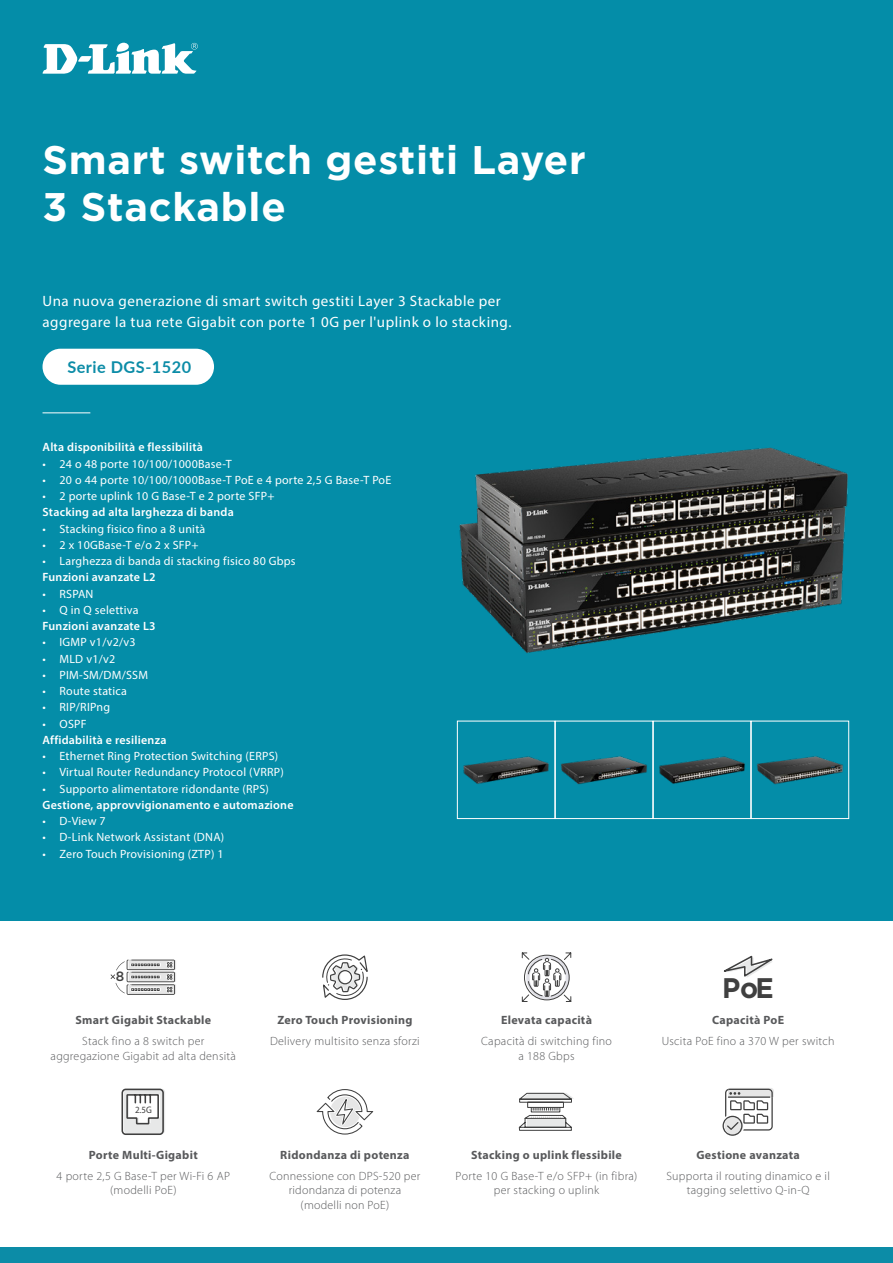
<style>
.page{position:relative;width:893px;height:1263px;background:#fff}
.page>*{position:absolute;margin:0;border:0;box-sizing:border-box;transform-origin:0 0}
.t1{font:700 39.9px/46.5px "Gotham";letter-spacing:.02em;color:#fff}
.t2{font:700 28.35px "Gotham";color:#404040}
.t3{font:700 16.35px "Lato";letter-spacing:.03em;color:#0c8ca7}
.t4{font:15px/21px "Myriad Pro";letter-spacing:.035em;color:#fff}
.t5{font:500 13.5px "Gotham";color:#404040}
.t6{font:12px "Myriad Pro";letter-spacing:.02em;color:#fff}
.t7{font:300 12px/14.4px "Myriad Pro";letter-spacing:.025em;color:#58595b;text-align:center}
.Paragraph_Style_2{font:600 12px "Myriad Pro";letter-spacing:.02em;color:#fff}
.t8{font:700 12px "Myriad Pro";letter-spacing:.025em;color:#58595b}
.t9{font:9.6px "Myriad Pro";color:#404040;scale:.93 1}
</style>
<div class="page">
<div style="left:0;top:1248px;width:893px;height:15px;background:#0c8ca7"></div>
<div style="left:0;top:0;width:893px;height:921px;background:#048da8"></div>
<svg style="left:42px;top:42px;width:156px;height:32px"></svg>
<hr style="left:43px;top:412px;width:47px;height:1px;background:#fff">
<div style="left:43px;top:349px;width:171px;height:36px;background:#fff;border-radius:18px"></div>
<svg style="left:111px;top:959px;width:65px;height:36px"></svg>
<svg style="left:322px;top:954px;width:46px;height:46px"></svg>
<svg style="left:521px;top:952px;width:51px;height:50px"></svg>
<svg style="left:723px;top:955px;width:50px;height:22px"></svg>
<svg style="left:121px;top:1088px;width:44px;height:47px"></svg>
<svg style="left:317px;top:1089px;width:56px;height:45px"></svg>
<svg style="left:518px;top:1092px;width:56px;height:39px"></svg>
<svg style="left:722px;top:1088px;width:52px;height:48px"></svg>
<img style="left:459px;top:447px;width:389px;height:206px">
<img style="left:463px;top:756px;width:86px;height:28px">
<div style="left:457px;top:721px;width:98px;height:98px;border:1px solid #fff"></div>
<img style="left:561px;top:756px;width:86px;height:29px">
<div style="left:555px;top:721px;width:98px;height:98px;border:1px solid #fff"></div>
<img style="left:659px;top:756px;width:86px;height:28px">
<div style="left:653px;top:721px;width:98px;height:98px;border:1px solid #fff"></div>
<img style="left:757px;top:756px;width:86px;height:29px">
<div style="left:751px;top:721px;width:98px;height:98px;border:1px solid #fff"></div>
<p class="t1" style="left:43px;top:137px;width:545px">Smart switch gestiti Layer<br>3 Stackable</p>
<p class="t4" style="left:43px;top:291px;width:470px">Una nuova generazione di smart switch gestiti Layer 3 Stackable per aggregare la tua rete Gigabit con porte 1 0G per l'uplink o lo stacking.</p>
<p class="t3" style="left:67px;top:355px;width:125px">Serie DGS-1520</p>
<p class="Paragraph_Style_2" style="left:43px;top:440px;width:162px">Alta disponibilità e flessibilità</p>
<p class="t6" style="left:43px;top:456px;width:191px">• 24 o 48 porte 10/100/1000Base-T</p>
<p class="t6" style="left:43px;top:472px;width:350px">• 20 o 44 porte 10/100/1000Base-T PoE e 4 porte 2,5 G Base-T PoE</p>
<p class="t6" style="left:43px;top:489px;width:234px">• 2 porte uplink 10 G Base-T e 2 porte SFP+</p>
<p class="Paragraph_Style_2" style="left:43px;top:505px;width:193px">Stacking ad alta larghezza di banda</p>
<p class="t6" style="left:43px;top:521px;width:164px">• Stacking fisico fino a 8 unità</p>
<p class="t6" style="left:43px;top:537px;width:158px">• 2 x 10GBase-T e/o 2 x SFP+</p>
<p class="t6" style="left:43px;top:554px;width:255px">• Larghezza di banda di stacking fisico 80 Gbps</p>
<p class="Paragraph_Style_2" style="left:43px;top:570px;width:115px">Funzioni avanzate L2</p>
<p class="t6" style="left:43px;top:586px;width:52px">• RSPAN</p>
<p class="t6" style="left:43px;top:602px;width:98px">• Q in Q selettiva</p>
<p class="Paragraph_Style_2" style="left:43px;top:618px;width:115px">Funzioni avanzate L3</p>
<p class="t6" style="left:43px;top:635px;width:95px">• IGMP v1/v2/v3</p>
<p class="t6" style="left:43px;top:651px;width:74px">• MLD v1/v2</p>
<p class="t6" style="left:43px;top:667px;width:107px">• PIM-SM/DM/SSM</p>
<p class="t6" style="left:43px;top:684px;width:86px">• Route statica</p>
<p class="t6" style="left:43px;top:700px;width:69px">• RIP/RIPng</p>
<p class="t6" style="left:43px;top:716px;width:46px">• OSPF</p>
<p class="Paragraph_Style_2" style="left:43px;top:732px;width:125px">Affidabilità e resilienza</p>
<p class="t6" style="left:43px;top:749px;width:237px">• Ethernet Ring Protection Switching (ERPS)</p>
<p class="t6" style="left:43px;top:765px;width:243px">• Virtual Router Redundancy Protocol (VRRP)</p>
<p class="t6" style="left:43px;top:781px;width:228px">• Supporto alimentatore ridondante (RPS)</p>
<p class="Paragraph_Style_2" style="left:43px;top:797px;width:253px">Gestione, approvvigionamento e automazione</p>
<p class="t6" style="left:43px;top:814px;width:65px">• D-View 7</p>
<p class="t6" style="left:43px;top:830px;width:183px">• D-Link Network Assistant (DNA)</p>
<p class="t6" style="left:43px;top:846px;width:183px">• Zero Touch Provisioning (ZTP) 1</p>
<p class="t5" style="left:116px;top:967px;width:10px">8</p>
<h2 class="t2" style="left:722px;top:969px;width:53px">PoE</h2>
<p class="t8" style="left:75px;top:1012px;width:137px">Smart Gigabit Stackable</p>
<p class="t8" style="left:277px;top:1012px;width:137px">Zero Touch Provisioning</p>
<p class="t8" style="left:501px;top:1012px;width:92px">Elevata capacità</p>
<p class="t8" style="left:712px;top:1012px;width:74px">Capacità PoE</p>
<p class="t7" style="left:51px;top:1034px;width:187px">Stack fino a 8 switch per aggregazione Gigabit ad alta densità</p>
<p class="t7" style="left:270px;top:1034px;width:151px">Delivery multisito senza sforzi</p>
<p class="t7" style="left:481px;top:1034px;width:132px">Capacità di switching fino a 188 Gbps</p>
<p class="t7" style="left:662px;top:1034px;width:174px">Uscita PoE fino a 370 W per switch</p>
<p class="t9" style="left:135px;top:1104px;width:19px">2.5G</p>
<p class="t8" style="left:89px;top:1147px;width:110px">Porte Multi-Gigabit</p>
<p class="t8" style="left:280px;top:1147px;width:131px">Ridondanza di potenza</p>
<p class="t8" style="left:471px;top:1147px;width:152px">Stacking o uplink flessibile</p>
<p class="t8" style="left:696px;top:1147px;width:105px">Gestione avanzata</p>
<p class="t7" style="left:57px;top:1169px;width:175px">4 porte 2,5 G Base-T per Wi-Fi 6 AP (modelli PoE)</p>
<p class="t7" style="left:270px;top:1169px;width:152px">Connessione con DPS-520 per ridondanza di potenza (modelli non PoE)</p>
<p class="t7" style="left:456px;top:1169px;width:183px">Porte 10 G Base-T e/o SFP+ (in fibra) per stacking o uplink</p>
<p class="t7" style="left:666px;top:1169px;width:165px">Supporta il routing dinamico e il tagging selettivo Q-in-Q</p>
</div>
